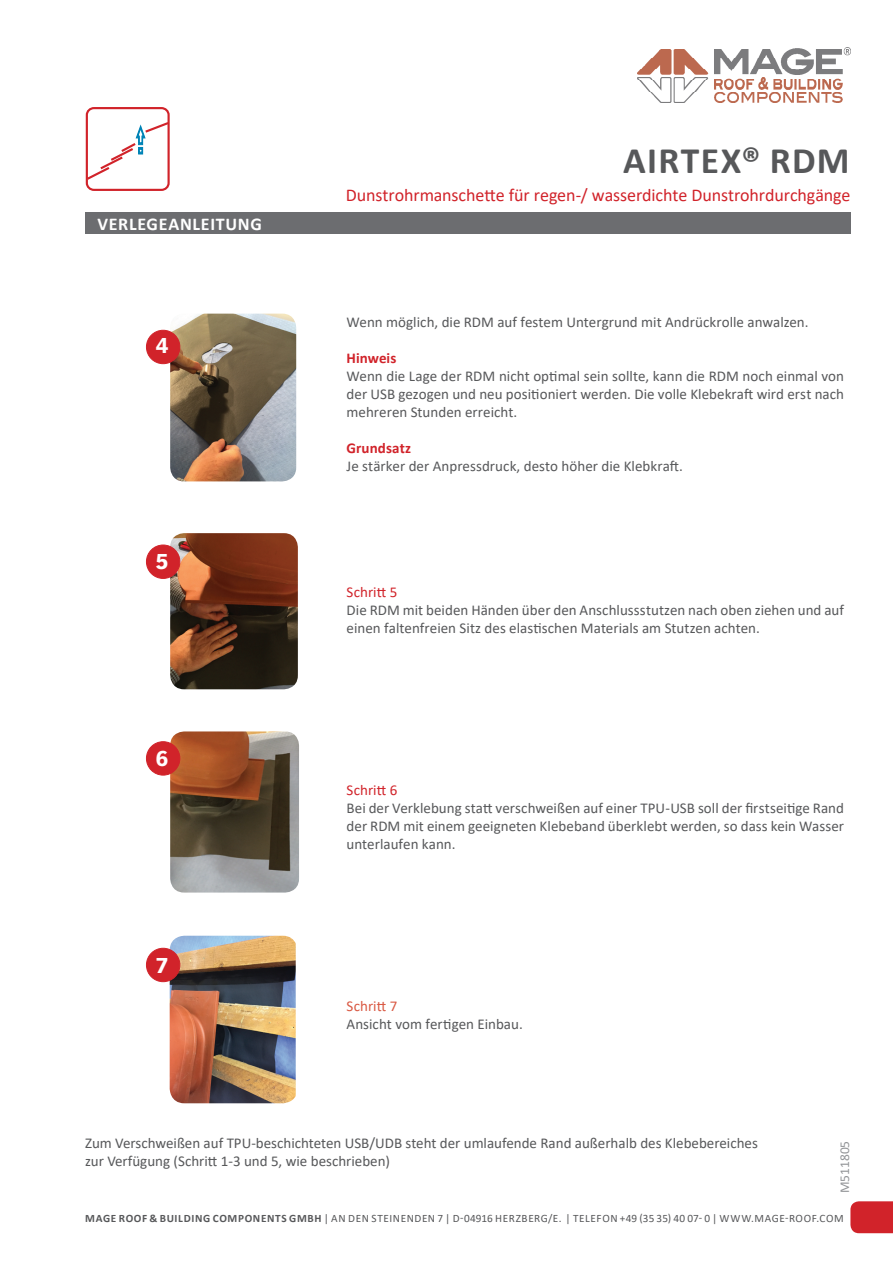
<style>
.page{position:relative;width:893px;height:1263px;background:#fff}
.page>*{position:absolute;margin:0;border:0;box-sizing:border-box;transform-origin:0 0}
.t1{font:700 37.5px "Calibri";color:#57585a}
.t2{font:500 22.5px "URW Grotesk TOT";color:#fff}
.t3{font:18px "Calibri";letter-spacing:-.005em;color:#d1232a}
.t4{font:700 18px "Calibri";letter-spacing:.04em;color:#fff}
.t5{font:15px/18px "Calibri";color:#57585a}
.t6{font:700 15px "Calibri";letter-spacing:.005em;color:#d1232a}
.t7{font:15px "Calibri";letter-spacing:.005em;color:#d1232a}
.t8{font:15px "Calibri";color:#d95842}
.t9{font:13.5px "Calibri";color:#939598}
.t10{font:11.25px "Calibri";letter-spacing:.05em;color:#57585a}
.s1{font-weight:700}
</style>
<div class="page">
<svg style="left:850px;top:1201px;width:43px;height:32px"></svg>
<img style="left:638px;top:47px;width:212px;height:56px">
<div style="left:86px;top:107px;width:84px;height:84px;border:2px solid #d1232a;border-radius:7px"></div>
<svg style="left:85px;top:120px;width:85px;height:62px"></svg>
<div style="left:85px;top:213px;width:765px;height:21px;background:#6c6d70"></div>
<img style="left:170px;top:533px;width:128px;height:156px">
<img style="left:170px;top:731px;width:129px;height:161px">
<img style="left:170px;top:314px;width:126px;height:167px">
<img style="left:170px;top:936px;width:126px;height:167px">
<div style="left:146px;top:330px;width:34px;height:34px;background:#d1232a;border-radius:50%"></div>
<div style="left:146px;top:330px;width:34px;height:34px;border:1px solid #d1232a;border-radius:50%"></div>
<div style="left:146px;top:545px;width:34px;height:33px;background:#d1232a;border-radius:50%"></div>
<div style="left:146px;top:545px;width:34px;height:34px;border:1px solid #d1232a;border-radius:50%"></div>
<div style="left:146px;top:742px;width:34px;height:33px;background:#d1232a;border-radius:50%"></div>
<div style="left:146px;top:741px;width:34px;height:34px;border:1px solid #d1232a;border-radius:50%"></div>
<div style="left:146px;top:948px;width:34px;height:34px;background:#d1232a;border-radius:50%"></div>
<div style="left:146px;top:948px;width:34px;height:34px;border:1px solid #d1232a;border-radius:50%"></div>
<p class="t4" style="left:98px;top:211px;width:51px">VERLEGEA</p>
<p class="t4" style="left:180px;top:211px;width:82px">NLEITUNG</p>
<h2 class="t2" style="left:156px;top:333px;width:15px">4</h2>
<h2 class="t2" style="left:156px;top:549px;width:15px">5</h2>
<h2 class="t2" style="left:156px;top:745px;width:15px">6</h2>
<h2 class="t2" style="left:156px;top:952px;width:15px">7</h2>
<h1 class="t1" style="left:623px;top:134px;width:228px">AIRTEX® RDM</h1>
<p class="t3" style="left:346px;top:182px;width:506px">Dunstrohrmanschette für regen-/ wasserdichte Dunstrohrdurchgänge</p>
<p class="t5" style="left:347px;top:312px;width:128px">Wenn möglich, die RDM</p>
<p class="t5" style="left:497px;top:312px;width:313px">auf festem Untergrund mit Andrückrolle anwalzen.</p>
<p class="t6" style="left:347px;top:347px;width:51px">HINWEIS</p>
<p class="t5" style="left:347px;top:366px;width:129px">Wenn die Lage der RDM</p>
<p class="t5" style="left:499px;top:366px;width:220px">nicht optimal sein sollte, kann die RDM</p>
<p class="t5" style="left:347px;top:366px;width:499px;text-align:justify;text-indent:396px">noch einmal von der USB gezogen und neu positioniert werden. Die volle Klebekraft wird erst nach mehreren Stunden erreicht.</p>
<p class="t6" style="left:347px;top:437px;width:66px">GRUNDSATZ</p>
<p class="t5" style="left:347px;top:456px;width:338px">Je stärker der Anpressdruck, desto höher die Klebkraft.</p>
<p class="t7" style="left:347px;top:581px;width:52px">Schritt 5</p>
<p class="t5" style="left:347px;top:600px;width:34px">Die RDM</p>
<p class="t5" style="left:347px;top:600px;width:499px;text-indent:56px">mit beiden Händen über den Anschlussstutzen nach oben ziehen und auf einen faltenfreien Sitz des elastischen Materials am Stutzen achten.</p>
<p class="t7" style="left:347px;top:779px;width:52px">Schritt 6</p>
<p class="t5" style="left:347px;top:798px;width:499px">Bei der Verklebung statt verschweißen auf einer TPU-USB soll der firstseitige Rand der RDM</p>
<p class="t5" style="left:347px;top:816px;width:499px;text-indent:57px">mit einem geeigneten Klebeband überklebt werden, so dass kein Wasser unterlaufen kann.</p>
<p class="t8" style="left:347px;top:995px;width:52px">Schritt 7</p>
<p class="t5" style="left:347px;top:1014px;width:178px">Ansicht vom fertigen Einbau.</p>
<p class="t5" style="left:85px;top:1133px;width:674px">Zum Verschweißen auf TPU-beschichteten USB/UDB steht der umlaufende Rand außerhalb des Klebebereiches zur Verfügung (Schritt 1-3 und 5, wie beschrieben)</p>
<p class="t9" style="left:835px;top:1193px;width:54px;rotate:-90deg">M511805</p>
<p class="t10" style="left:85px;top:1210px;width:760px"><span class="s1">MAGE ROOF &amp; BUILDING COMPONENTS GMBH</span> | An den Steinenden 7 | D-04916 Herzberg/E. | Telefon +49 (35 35) 40 07- 0 | www.mage-roof.com</p>
</div>
